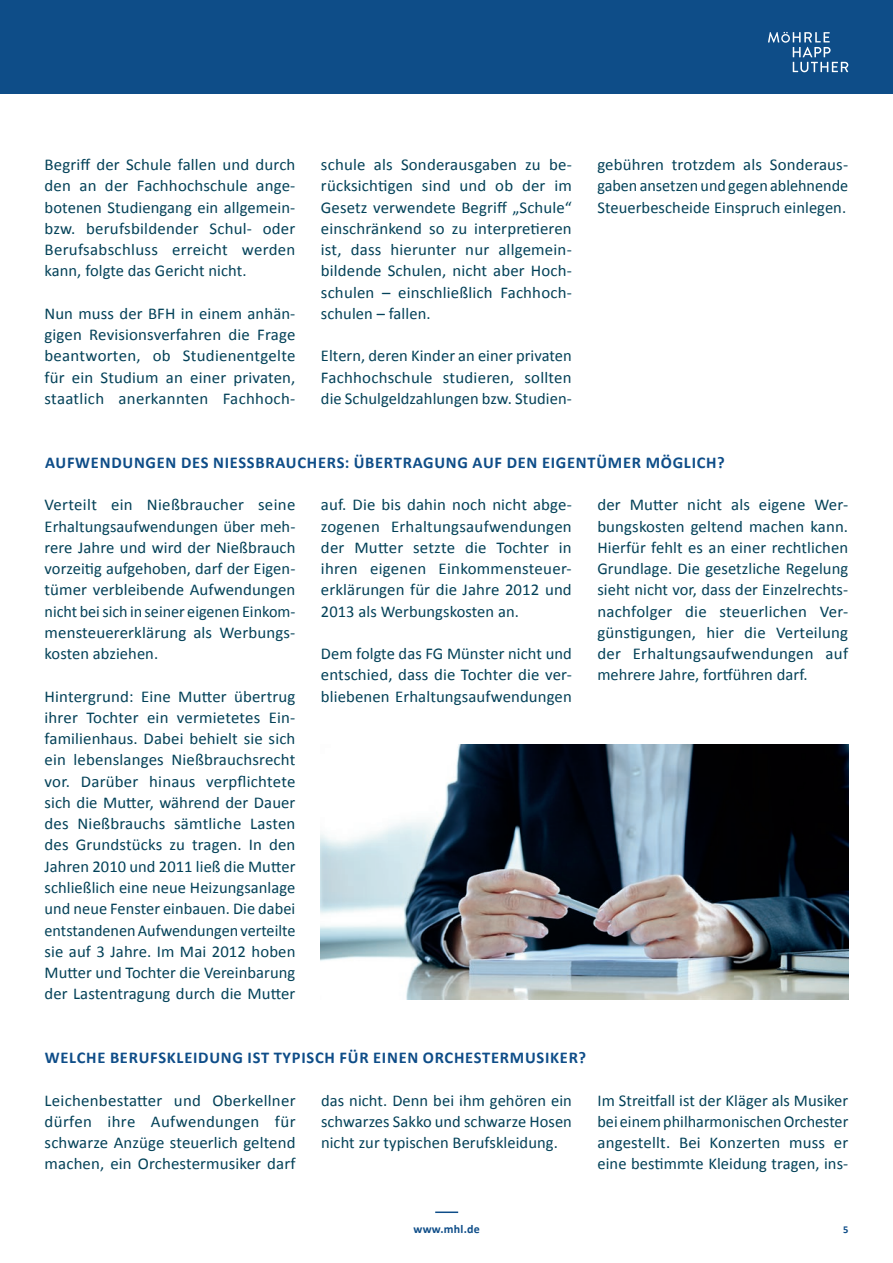
<style>
.page{position:relative;width:893px;height:1263px;background:#fff}
.page>*{position:absolute;margin:0;border:0;box-sizing:border-box;transform-origin:0 0}
.t1{font:16.5px/21.3px "Calibri";letter-spacing:.005em;color:#034158;text-align:justify}
.t2{font:700 16.5px "Calibri";letter-spacing:.045em;color:#0e4d88}
.t3{font:700 12px "Calibri";letter-spacing:.02em;color:#0e4d88}
.t4{font:700 10.5px "Calibri";color:#0e4d88}
</style>
<div class="page">
<div style="left:0;top:0;width:893px;height:94px;background:#0e4d88"></div>
<svg style="left:768px;top:32px;width:80px;height:40px"></svg>
<hr style="left:435px;top:1211px;width:23px;height:2px;background:#0e4d88">
<img style="left:321px;top:744px;width:527px;height:255px">
<p class="t1" style="left:45px;top:154px;width:252px">Begriff der Schule fallen und durch den an der Fachhochschule ange&shy;botenen Studiengang ein allgemein&shy;bzw. berufsbildender Schul- oder Berufsabschluss erreicht werden kann, folgte das Gericht nicht.</p>
<p class="t1" style="left:45px;top:303px;width:252px">Nun muss der BFH in einem anhän&shy;gigen Revisionsverfahren die Frage beantworten, ob Studienentgelte für ein Studium an einer privaten, staatlich anerkannten Fachhoch-</p>
<p class="t1" style="left:321px;top:154px;width:252px">schule als Sonderausgaben zu be&shy;rücksichtigen sind und ob der im Gesetz verwendete Begriff „Schule“ einschränkend so zu interpretieren ist, dass hierunter nur allgemein&shy;bildende Schulen, nicht aber Hoch&shy;schulen – einschließlich Fachhoch&shy;schulen – fallen.</p>
<p class="t1" style="left:321px;top:345px;width:252px">Eltern, deren Kinder an einer privaten Fachhochschule studieren, sollten die Schulgeldzahlungen bzw. Studien-</p>
<p class="t1" style="left:597px;top:154px;width:252px">gebühren trotzdem als Sonderaus&shy;gaben ansetzen und gegen ablehnende Steuerbescheide Einspruch einlegen.</p>
<p class="t2" style="left:45px;top:452px;width:681px">AUFWENDUNGEN DES NIESSBRAUCHERS: ÜBERTRAGUNG AUF DEN EIGENTÜMER MÖGLICH?</p>
<p class="t1" style="left:45px;top:494px;width:252px">Verteilt ein Nießbraucher seine Erhaltungsaufwendungen über meh&shy;rere Jahre und wird der Nießbrauch vorzeitig aufgehoben, darf der Eigen&shy;tümer verbleibende Aufwendungen nicht beisich in seiner eigenen Einkom&shy;mensteuererklärung als Werbungs&shy;kosten abziehen.</p>
<p class="t1" style="left:45px;top:686px;width:252px">Hintergrund: Eine Mutter übertrug ihrer Tochter ein vermietetes Ein&shy;familienhaus. Dabei behielt sie sich ein lebenslanges Nießbrauchsrecht vor. Darüber hinaus verpflichtete sich die Mutter, während der Dauer des Nießbrauchs sämtliche Lasten des Grundstücks zu tragen. In den Jahren 2010 und 2011 ließ die Mutter schließlich eine neue Heizungsanlage und neue Fenster einbauen. Die dabei entstandenenAufwendungen verteilte sie auf 3 Jahre. Im Mai 2012 hoben Mutter und Tochter die Vereinbarung der Lastentragung durch die Mutter</p>
<p class="t1" style="left:321px;top:494px;width:252px">auf. Die bis dahin noch nicht abge&shy;zogenen Erhaltungsaufwendungen der Mutter setzte die Tochter in ihren eigenen Einkommensteuer&shy;erklärungen für die Jahre 2012 und 2013 als Werbungskosten an.</p>
<p class="t1" style="left:321px;top:643px;width:252px">Dem folgte das FG Münster nicht und entschied, dass die Tochter die ver&shy;bliebenen Erhaltungsaufwendungen</p>
<p class="t1" style="left:597px;top:494px;width:252px">der Mutter nicht als eigene Wer&shy;bungskosten geltend machen kann.<br>Hierfür fehlt es an einer rechtlichen Grundlage. Die gesetzliche Regelung sieht nicht vor, dass der Einzelrechts&shy;nachfolger die steuerlichen Ver&shy;günstigungen, hier die Verteilung der Erhaltungsaufwendungen auf mehrere Jahre, fortführen darf.</p>
<p class="t2" style="left:45px;top:1047px;width:543px">WELCHE BERUFSKLEIDUNG IST TYPISCH FÜR EINEN ORCHESTERMUSIKER?</p>
<p class="t1" style="left:45px;top:1089px;width:252px">Leichenbestatter und Oberkellner dürfen ihre Aufwendungen für schwarze Anzüge steuerlich geltend machen, ein Orchestermusiker darf</p>
<p class="t1" style="left:321px;top:1089px;width:252px">das nicht. Denn bei ihm gehören ein schwarzes Sakko und schwarze Hosen nicht zur typischen Berufskleidung.</p>
<p class="t1" style="left:597px;top:1089px;width:252px">Im Streitfall ist der Kläger als Musiker bei einemphilharmonischenOrchester angestellt. Bei Konzerten muss er eine bestimmte Kleidung tragen, ins-</p>
<p class="t3" style="left:413px;top:1221px;width:68px">www.mhl.de</p>
<p class="t4" style="left:843px;top:1223px;width:7px">5</p>
</div>
